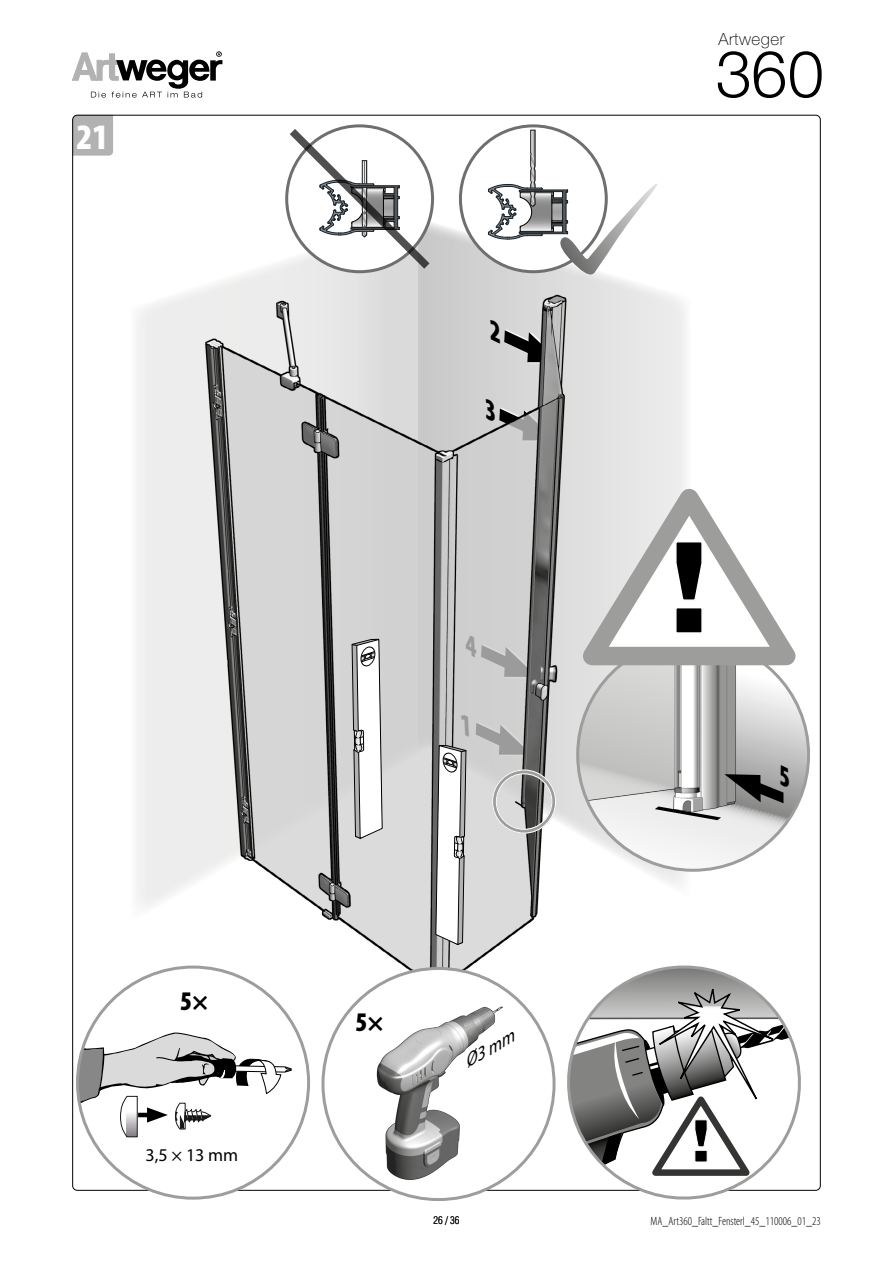
<style>
.page{position:relative;width:893px;height:1263px;background:#fff}
.page>*{position:absolute;margin:0;border:0;box-sizing:border-box;transform-origin:0 0}
.t1{font:300 64.8px "Helvetica Neue LT Std";color:#000}
.t2{font:900 condensed 36px "Myriad Pro";color:#fff}
.t3{font:900 condensed 27px "Myriad Pro";color:#000}
.t4{font:18px "Myriad Pro";color:#000}
.t5{font:italic 18px "Myriad Pro";color:#000}
.t6{font:100 16.95px "Helvetica Neue LT Std";letter-spacing:.03em;color:#000}
.t7{font:300 condensed 12px "Myriad Pro";color:#000}
.t8{font:300 condensed 10.5px "Helvetica LT Std";color:#000}
</style>
<div class="page">
<svg style="left:72px;top:51px;width:150px;height:47px"></svg>
<svg style="left:72px;top:115px;width:41px;height:41px;background:#acabab"></svg>
<svg style="left:137px;top:218px;width:484px;height:689px"></svg>
<img style="left:159px;top:280px;width:527px;height:722px">
<svg style="left:351px;top:637px;width:32px;height:203px"></svg>
<hr style="left:357px;top:731px;width:2px;height:21px;background:#fff">
<div style="left:460px;top:126px;width:146px;height:146px;background:#fff;border-radius:50%"></div>
<svg style="left:488px;top:130px;width:170px;height:149px"></svg>
<svg style="left:282px;top:124px;width:155px;height:146px"></svg>
<svg style="left:578px;top:639px;width:230px;height:231px"></svg>
<img style="left:578px;top:681px;width:194px;height:149px">
<svg style="left:567px;top:463px;width:229px;height:218px"></svg>
<svg style="left:592px;top:498px;width:194px;height:158px"></svg>
<svg style="left:558px;top:953px;width:255px;height:238px"></svg>
<svg style="left:558px;top:967px;width:251px;height:233px"></svg>
<div style="left:323px;top:968px;width:231px;height:231px;background:#fff;border-radius:50%"></div>
<img style="left:328px;top:998px;width:226px;height:183px">
<div style="left:78px;top:967px;width:231px;height:231px;background:#fff;border-radius:50%"></div>
<svg style="left:78px;top:1032px;width:214px;height:116px"></svg>
<div style="left:492px;top:770px;width:64px;height:63px;border:4px solid #9d9d9c;border-radius:50%"></div>
<svg style="left:490px;top:314px;width:73px;height:67px;background:#a5a5a4"></svg>
<svg style="left:485px;top:393px;width:73px;height:67px;background:#a7a7a7"></svg>
<svg style="left:465px;top:629px;width:74px;height:67px;background:#b5b5b5"></svg>
<svg style="left:435px;top:707px;width:99px;height:239px"></svg>
<svg style="left:647px;top:764px;width:150px;height:58px;background:#a4a4a3"></svg>
<h2 class="t2" style="left:77px;top:117px;width:33px">21</h2>
<h3 class="t6" style="left:718px;top:29px;width:67px">Artweger</h3>
<h1 class="t1" style="left:716px;top:34px;width:110px">360</h1>
<h3 class="t3" style="left:180px;top:986px;width:30px">5×</h3>
<h3 class="t4" style="left:145px;top:1145px;width:94px">3,5 × 13 mm</h3>
<h3 class="t3" style="left:355px;top:1007px;width:30px">5×</h3>
<h3 class="t5" style="left:459px;top:1054px;width:57px;rotate:-30deg">Ø3 mm</h3>
<p class="t8" style="left:433px;top:1214px;width:28px">26 / 36</p>
<p class="t7" style="left:651px;top:1214px;width:172px">MA_Art360_Faltt_Fensterl_45_110006_01_23</p>
</div>
